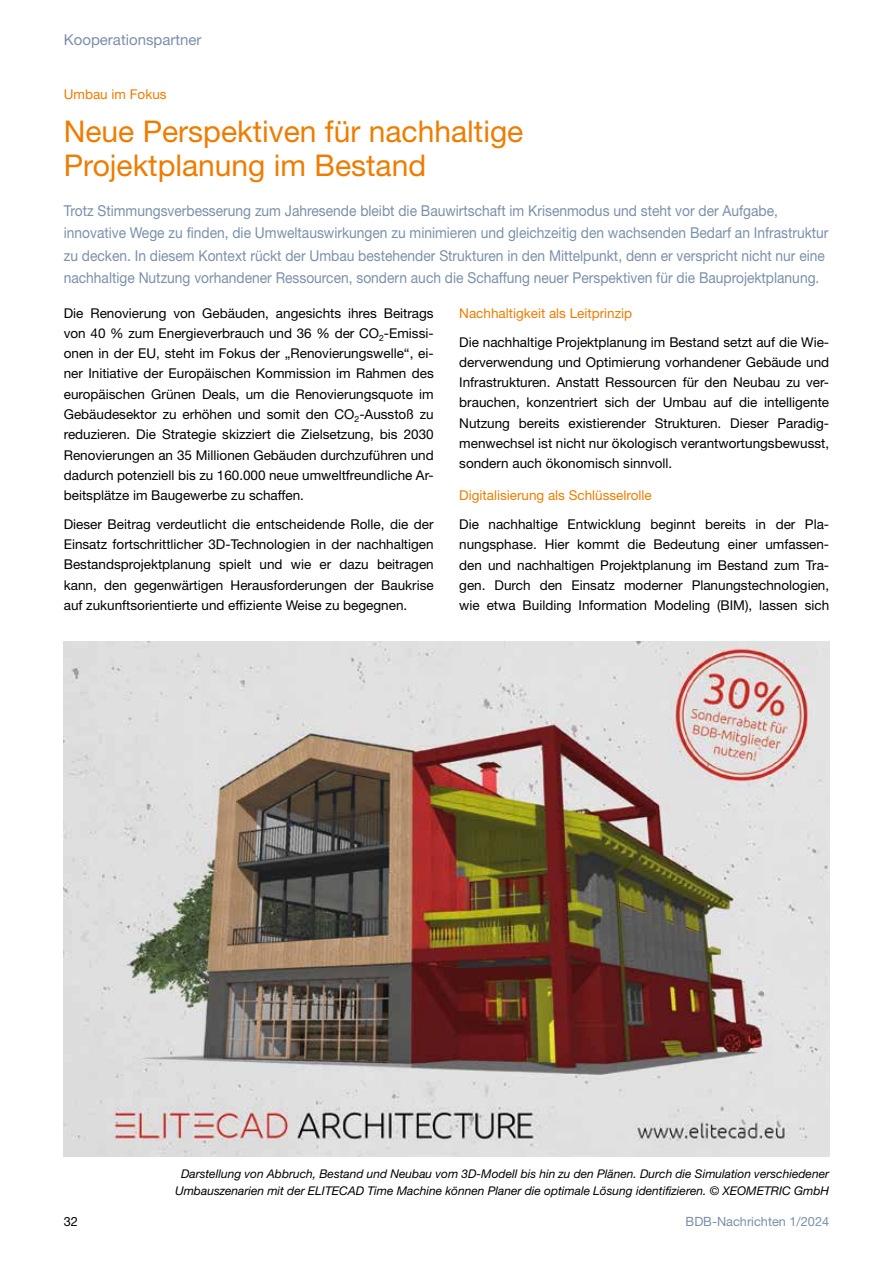
<style>
.page{position:relative;width:893px;height:1263px;background:#fff}
.page>*{position:absolute;margin:0;border:0;box-sizing:border-box;transform-origin:0 0}
.t1{font:30px/34.5px "Helvetica Neue LT Std";color:#ef7c00}
.t2{font:15px/22.5px "Helvetica Neue LT Std";color:#7b90a9;scale:.92 1}
.t3{font:15px "Helvetica Neue LT Std";color:#7b90a9}
.t4{font:13.5px/20.2px "Helvetica Neue LT Std";color:#000;text-align:justify}
.t5{font:13.5px "Helvetica Neue LT Std";color:#ef7c00}
.t6{font:12.75px "Helvetica Neue LT Std";color:#7b90a9}
.t7{font:12.75px "Helvetica Neue LT Std";color:#000}
.t8{font:italic 12px/16.5px "Helvetica Neue LT Std";color:#000;text-align:center}
</style>
<div class="page">
<img style="left:64px;top:641px;width:765px;height:515px">
<p class="t3" style="left:64px;top:30px;width:139px">Kooperationspartner</p>
<p class="t5" style="left:64px;top:86px;width:104px">Umbau im Fokus</p>
<h1 class="t1" style="left:64px;top:114px;width:461px">Neue Perspektiven für nachhaltige<br>Projektplanung im Bestand</h1>
<p class="t2" style="left:64px;top:199px;width:833px">Trotz Stimmungsverbesserung zum Jahresende bleibt die Bauwirtschaft im Krisenmodus und steht vor der Aufgabe, innovative Wege zu finden, die Umweltauswirkungen zu minimieren und gleichzeitig den wachsenden Bedarf an Infrastruktur zu decken. In diesem Kontext rückt der Umbau bestehender Strukturen in den Mittelpunkt, denn er verspricht nicht nur eine nachhaltige Nutzung vorhandener Ressourcen, sondern auch die Schaffung neuer Perspektiven für die Bauprojektplanung.</p>
<p class="t4" style="left:64px;top:303px;width:371px">Die Renovierung von Gebäuden, angesichts ihres Beitrags von 40 % zum Energieverbrauch und 36 % der CO<sub>2</sub>-Emissi&shy;onen in der EU, steht im Fokus der „Renovierungswelle“, ei&shy;ner Initiative der Europäischen Kommission im Rahmen des europäischen Grünen Deals, um die Renovierungsquote im Gebäudesektor zu erhöhen und somit den CO<sub>2</sub>-Ausstoß zu reduzieren. Die Strategie skizziert die Zielsetzung, bis 2030<br>Renovierungen an 35 Millionen Gebäuden durchzuführen und dadurch potenziell bis zu 160.000 neue umweltfreundliche Ar&shy;beitsplätze im Baugewerbe zu schaffen.</p>
<p class="t4" style="left:64px;top:514px;width:371px">Dieser Beitrag verdeutlicht die entscheidende Rolle, die der Einsatz fortschrittlicher 3D-Technologien in der nachhaltigen Bestandsprojektplanung spielt und wie er dazu beitragen kann, den gegenwärtigen Herausforderungen der Baukrise auf zukunftsorientierte und effiziente Weise zu begegnen.</p>
<p class="t5" style="left:459px;top:305px;width:175px">Nachhaltigkeit als Leitprinzip</p>
<p class="t4" style="left:459px;top:331px;width:371px">Die nachhaltige Projektplanung im Bestand setzt auf die Wie&shy;derverwendung und Optimierung vorhandener Gebäude und Infrastrukturen. Anstatt Ressourcen für den Neubau zu ver&shy;brauchen, konzentriert sich der Umbau auf die intelligente Nutzung bereits existierender Strukturen. Dieser Paradig&shy;menwechsel ist nicht nur ökologisch verantwortungsbewusst, sondern auch ökonomisch sinnvoll.</p>
<p class="t5" style="left:459px;top:487px;width:194px">Digitalisierung als Schlüsselrolle</p>
<p class="t4" style="left:459px;top:514px;width:371px">Die nachhaltige Entwicklung beginnt bereits in der Pla&shy;nungsphase. Hier kommt die Bedeutung einer umfassen&shy;den und nachhaltigen Projektplanung im Bestand zum Tra&shy;gen. Durch den Einsatz moderner Planungstechnologien, wie etwa Building Information Modeling (BIM), lassen sich</p>
<p class="t8" style="left:175px;top:1165px;width:656px">Darstellung von Abbruch, Bestand und Neubau vom 3D-Modell bis hin zu den Plänen. Durch die Simulation verschiedener<br>Umbauszenarien mit der ELITECAD Time Machine können Planer die optimale Lösung identifizieren. © XEOMETRIC GmbH</p>
<p class="t7" style="left:64px;top:1214px;width:16px">32</p>
<p class="t6" style="left:686px;top:1214px;width:145px">BDB-Nachrichten 1/2024</p>
</div>
